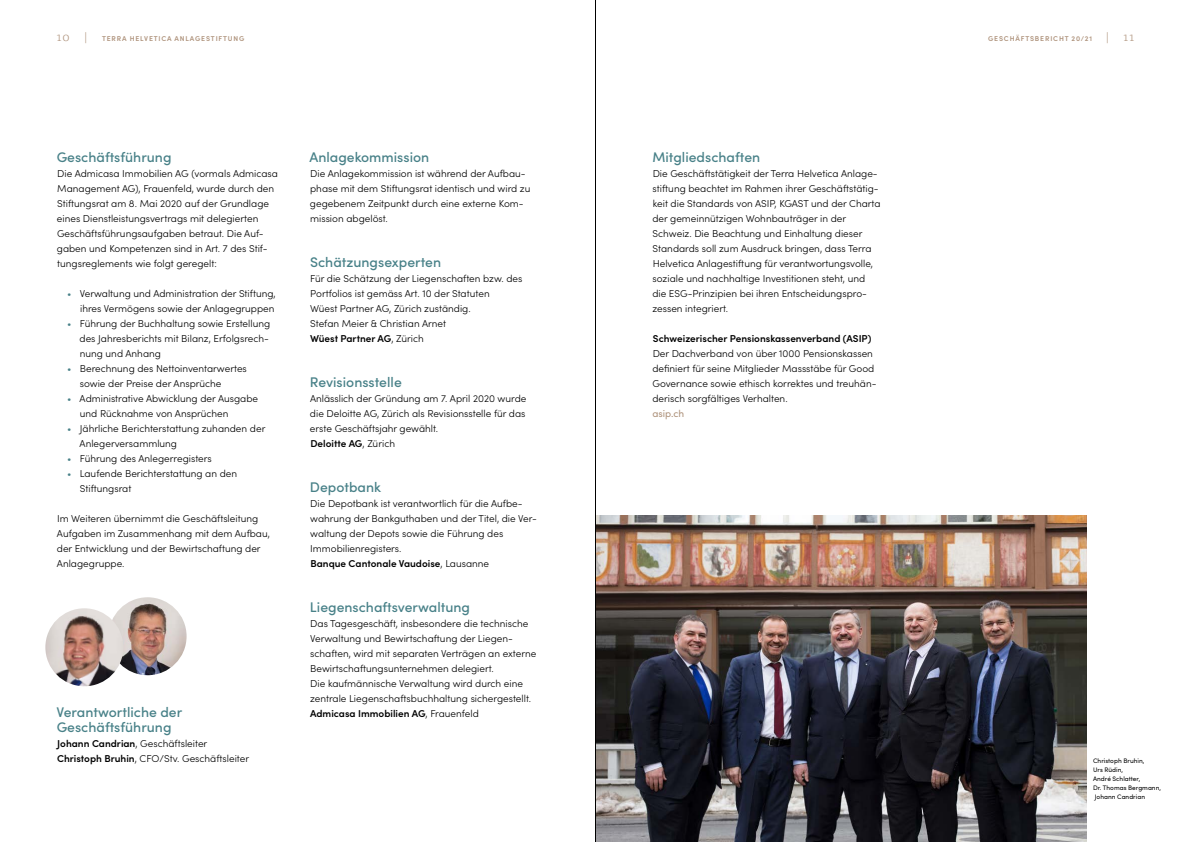
<style>
.page{position:relative;width:1191px;height:842px;background:#fff}
.page>*{position:absolute;margin:0;border:0;box-sizing:border-box;transform-origin:0 0}
.t1{font:500 14px/15px "Sofia Pro";color:#488188}
.t2{font:300 10px/15px "Sofia Pro";color:#000}
.t3{font:600 10px "Sofia Pro";color:#000}
.t4{font:10px "Sofia Pro";color:#ae927b}
.t5{font:600 7px "Sofia Pro";letter-spacing:.12em;color:#ae927b}
.t6{font:6.5px/9px "Sofia Pro";color:#000}
.s1{font-family:"Tisa Pro";font-weight:300;font-size:12px}
.s2{color:#488188}
.s3{font-weight:600}
</style>
<div class="page">
<img style="left:596px;top:516px;width:490px;height:326px">
<img style="left:109px;top:597px;width:78px;height:78px;border-radius:39px">
<img style="left:45px;top:608px;width:78px;height:78px;border-radius:39px">
<hr style="left:595px;top:0;width:1px;height:842px;background:#000">
<p class="t5" style="left:57px;top:33px;width:189px"><span class="s1">10 |</span> TERRA HELVETICA ANLAGESTIFTUNG</p>
<p class="t5" style="left:988px;top:33px;width:148px">GESCHÄFTSBERICHT 20/21 <span class="s1">| 11</span></p>
<h1 class="t1" style="left:57px;top:148px;width:116px">Geschäftsführung</h1>
<p class="t2" style="left:57px;top:165px;width:222px">Die Admicasa Immobilien AG (vormals Admicasa Management AG), Frauenfeld, wurde durch den Stiftungsrat am 8. Mai 2020 auf der Grundlage eines Dienstleistungsvertrags mit delegierten Geschäftsführungsaufgaben betraut. Die Auf&shy;gaben und Kompetenzen sind in Art. 7 des Stif&shy;tungsreglements wie folgt geregelt:</p>
<p class="t2" style="left:67px;top:285px;width:210px;text-align:right"><span class="s2">•</span> Verwaltung und Administration der Stiftung, ihres Vermögens sowie der Anlagegruppen</p>
<p class="t2" style="left:80px;top:315px;width:192px;text-indent:-12px"><span class="s2">•</span> Führung der Buchhaltung sowie Erstellung des Jahresberichts mit Bilanz, Erfolgsrech&shy;nung und Anhang</p>
<p class="t2" style="left:80px;top:360px;width:169px;text-indent:-13px"><span class="s2">•</span> Berechnung des Nettoinventarwertes sowie der Preise der Ansprüche</p>
<p class="t2" style="left:80px;top:390px;width:180px;text-indent:-13px"><span class="s2">•</span> Administrative Abwicklung der Ausgabe und Rücknahme von Ansprüchen</p>
<p class="t2" style="left:80px;top:420px;width:187px;text-indent:-12px"><span class="s2">•</span> Jährliche Berichterstattung zuhanden der<br>Anlegerversammlung</p>
<p class="t2" style="left:67px;top:450px;width:146px"><span class="s2">•</span> Führung des Anlegerregisters</p>
<p class="t2" style="left:80px;top:465px;width:159px;text-indent:-13px"><span class="s2">•</span> Laufende Berichterstattung an den<br>Stiftungsrat</p>
<p class="t2" style="left:57px;top:510px;width:215px">Im Weiteren übernimmt die Geschäftsleitung Aufgaben im Zusammenhang mit dem Aufbau, der Entwicklung und der Bewirtschaftung der Anlagegruppe.</p>
<h1 class="t1" style="left:57px;top:703px;width:127px">Verantwortliche der<br>Geschäftsführung</h1>
<p class="t2" style="left:57px;top:735px;width:194px"><span class="s3">Johann Candrian</span>, Geschäftsleiter<br><span class="s3">Christoph Bruhin</span>, CFO/Stv. Geschäftsleiter</p>
<h1 class="t1" style="left:309px;top:148px;width:121px">Anlagekommission</h1>
<p class="t2" style="left:310px;top:165px;width:222px">Die Anlagekommission ist während der Aufbau&shy;phase mit dem Stiftungsrat identisch und wird zu gegebenem Zeitpunkt durch eine externe Kom&shy;mission abgelöst.</p>
<h1 class="t1" style="left:310px;top:253px;width:133px">Schätzungsexperten</h1>
<p class="t2" style="left:310px;top:270px;width:214px">Für die Schätzung der Liegenschaften bzw. des Portfolios ist gemäss Art. 10 der Statuten<br>Wüest Partner AG, Zürich zuständig.<br>Stefan Meier &amp; Christian Arnet<br><span class="s3">Wüest Partner AG</span>, Zürich</p>
<h1 class="t1" style="left:310px;top:373px;width:93px">Revisionsstelle</h1>
<p class="t2" style="left:310px;top:390px;width:218px">Anlässlich der Gründung am 7. April 2020 wurde die Deloitte AG, Zürich als Revisionsstelle für das erste Geschäftsjahr gewählt.<br><span class="s3">Deloitte AG</span>, Zürich</p>
<h1 class="t1" style="left:310px;top:478px;width:73px">Depotbank</h1>
<p class="t2" style="left:310px;top:495px;width:228px">Die Depotbank ist verantwortlich für die Aufbe&shy;wahrung der Bankguthaben und der Titel, die Ver&shy;waltung der Depots sowie die Führung des Immobilienregisters.<br><span class="s3">Banque Cantonale Vaudoise</span>, Lausanne</p>
<h1 class="t1" style="left:310px;top:598px;width:162px">Liegenschaftsverwaltung</h1>
<p class="t2" style="left:310px;top:615px;width:228px">Das Tagesgeschäft, insbesondere die technische Verwaltung und Bewirtschaftung der Liegen&shy;schaften, wird mit separaten Verträgen an externe Bewirtschaftungsunternehmen delegiert.<br>Die kaufmännische Verwaltung wird durch eine zentrale Liegenschaftsbuchhaltung sichergestellt.<br><span class="s3">Admicasa Immobilien AG</span>, Frauenfeld</p>
<h1 class="t1" style="left:652px;top:148px;width:109px">Mitgliedschaften</h1>
<p class="t2" style="left:652px;top:165px;width:230px">Die Geschäftstätigkeit der Terra Helvetica Anlage&shy;stiftung beachtet im Rahmen ihrer Geschäftstätig&shy;keit die Standards von ASIP, KGAST und der Charta der gemeinnützigen Wohnbauträger in der Schweiz. Die Beachtung und Einhaltung dieser Standards soll zum Ausdruck bringen, dass Terra Helvetica Anlagestiftung für verantwortungsvolle, soziale und nachhaltige Investitionen steht, und die ESG-Prinzipien bei ihren Entscheidungspro&shy;zessen integriert.</p>
<p class="t3" style="left:653px;top:331px;width:220px">Schweizerischer Pensionskassenverband (ASIP)</p>
<p class="t2" style="left:652px;top:345px;width:226px">Der Dachverband von über 1000 Pensionskassen definiert für seine Mitglieder Massstäbe für Good Governance sowie ethisch korrektes und treuhän&shy;derisch sorgfältiges Verhalten.</p>
<p class="t4" style="left:652px;top:406px;width:33px">asip.ch</p>
<p class="t6" style="left:1093px;top:756px;width:69px">Christoph Bruhin,<br>Urs Rüdin,<br>André Schlatter,<br>Dr. Thomas Bergmann,<br>Johann Candrian</p>
</div>
